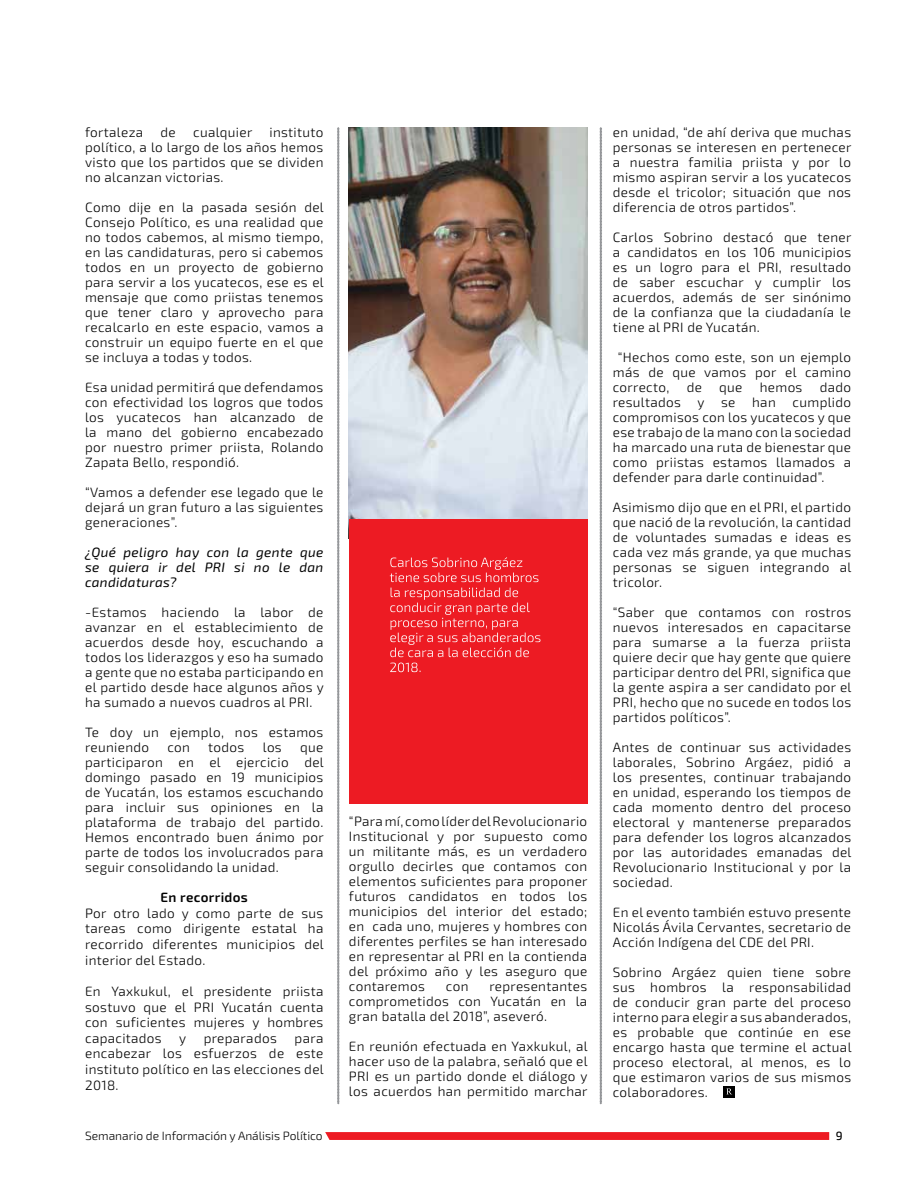
<style>
.page{position:relative;width:915px;height:1191px;background:#fff}
.page>*{position:absolute;margin:0;border:0;box-sizing:border-box;transform-origin:0 0}
.t1{font:300 13.5px/15px "Exo 2";letter-spacing:.025em;color:#000;text-align:justify}
.t2{font:italic 13.5px/15px "Exo 2";letter-spacing:.025em;color:#000;text-align:justify}
.t3{font:600 13.5px "Exo 2";letter-spacing:.025em;color:#000}
.t4{font:300 12px "Exo 2";color:#000}
.t5{font:500 12px "Exo 2";color:#000}
</style>
<div class="page">
<svg style="left:325px;top:1132px;width:503px;height:8px"></svg>
<svg style="left:337px;top:127px;width:2px;height:976px"></svg>
<svg style="left:599px;top:127px;width:2px;height:976px"></svg>
<div style="left:723px;top:1086px;width:11px;height:11px;background:#000"></div>
<svg style="left:726px;top:1088px;width:6px;height:6px"></svg>
<img style="left:349px;top:127px;width:238px;height:392px">
<div style="left:349px;top:519px;width:238px;height:285px;background:#ed1b23"></div>
<svg style="left:389px;top:557px;width:151px;height:115px"></svg>
<p class="t1" style="left:85px;top:125px;width:60px">fortaleza</p>
<p class="t1" style="left:160px;top:125px;width:17px">de</p>
<p class="t1" style="left:193px;top:125px;width:61px">cualquier</p>
<p class="t1" style="left:85px;top:125px;width:240px;text-indent:184px">instituto político, a lo largo de los años hemos visto que los partidos que se dividen no alcanzan victorias.</p>
<p class="t1" style="left:85px;top:200px;width:240px">Como dije en la pasada sesión del Consejo Político, es una realidad que no todos cabemos, al mismo tiempo, en las candidaturas, pero si cabemos todos en un proyecto de gobierno para servir a los yucatecos, ese es el mensaje que como priistas tenemos que tener claro y aprovecho para recalcarlo en este espacio, vamos a construir un equipo fuerte en el que se incluya a todas y todos.</p>
<p class="t1" style="left:85px;top:380px;width:240px">Esa unidad permitirá que defendamos con efectividad los logros que todos los yucatecos han alcanzado de la mano del gobierno encabezado por nuestro primer priista, Rolando Zapata Bello, respondió.</p>
<p class="t1" style="left:85px;top:485px;width:240px">“Vamos a defender ese legado que le dejará un gran futuro a las siguientes generaciones”.</p>
<p class="t2" style="left:85px;top:545px;width:240px">¿Qué peligro hay con la gente que se quiera ir del PRI si no le dan candidaturas?</p>
<p class="t1" style="left:85px;top:605px;width:240px">-Estamos haciendo la labor de avanzar en el establecimiento de acuerdos desde hoy, escuchando a todos los liderazgos y eso ha sumado a gente que no estaba participando en el partido desde hace algunos años y ha sumado a nuevos cuadros al PRI.</p>
<p class="t1" style="left:85px;top:725px;width:240px">Te doy un ejemplo, nos estamos reuniendo</p>
<p class="t1" style="left:167px;top:740px;width:24px">con</p>
<p class="t1" style="left:208px;top:740px;width:38px">todos</p>
<p class="t1" style="left:263px;top:740px;width:20px">los</p>
<p class="t1" style="left:85px;top:740px;width:240px;text-indent:215px">que participaron en el ejercicio del domingo pasado en 19 municipios de Yucatán, los estamos escuchando para incluir sus opiniones en la plataforma de trabajo del partido.<br>Hemos encontrado buen ánimo por parte de todos los involucrados para seguir consolidando la unidad.</p>
<p class="t3" style="left:160px;top:889px;width:89px">En recorridos</p>
<p class="t1" style="left:85px;top:905px;width:240px;line-height:15.6px">Por otro lado y como parte de sus tareas como dirigente estatal ha recorrido diferentes municipios del interior del Estado.</p>
<p class="t1" style="left:85px;top:983px;width:240px;line-height:15.6px">En Yaxkukul, el presidente priista sostuvo que el PRI Yucatán cuenta con suficientes mujeres y hombres capacitados</p>
<p class="t1" style="left:179px;top:1030px;width:9px">y</p>
<p class="t1" style="left:204px;top:1030px;width:74px">preparados</p>
<p class="t1" style="left:85px;top:1030px;width:240px;line-height:15.6px;text-indent:209px">para encabezar los esfuerzos de este instituto político en las elecciones del 2018.</p>
<p class="t1" style="left:349px;top:814px;width:240px">“Para mí, como líder del Revolucionario Institucional y por supuesto como un militante más, es un verdadero orgullo decirles que contamos con elementos suficientes para proponer futuros candidatos en todos los municipios del interior del estado; en cada uno, mujeres y hombres con diferentes perfiles se han interesado en representar al PRI en la contienda del próximo año y les aseguro que contaremos</p>
<p class="t1" style="left:349px;top:979px;width:240px;text-indent:140px">representantes comprometidos con Yucatán en la gran batalla del 2018”, aseveró.</p>
<p class="t1" style="left:349px;top:1039px;width:240px">En reunión efectuada en Yaxkukul, al hacer uso de la palabra, señaló que el PRI es un partido donde el diálogo y los acuerdos han permitido marchar</p>
<p class="t1" style="left:446px;top:979px;width:24px">con</p>
<p class="t1" style="left:612px;top:125px;width:240px">en unidad, “de ahí deriva que muchas personas se interesen en pertenecer a nuestra familia priista y por lo mismo aspiran servir a los yucatecos desde el tricolor; situación que nos diferencia de otros partidos”.</p>
<p class="t1" style="left:612px;top:230px;width:240px">Carlos Sobrino destacó que tener a candidatos en los 106 municipios es un logro para el PRI, resultado de saber escuchar y cumplir los acuerdos, además de ser sinónimo de la confianza que la ciudadanía le tiene al PRI de Yucatán.</p>
<p class="t1" style="left:612px;top:350px;width:240px;text-indent:5px">“Hechos como este, son un ejemplo más de que vamos por el camino correcto,</p>
<p class="t1" style="left:612px;top:380px;width:240px;text-indent:207px">dado resultados y se han cumplido compromisos con los yucatecos y que ese trabajo de la mano con la sociedad ha marcado una ruta de bienestar que como priistas estamos llamados a defender para darle continuidad”.</p>
<p class="t1" style="left:612px;top:500px;width:240px">Asimismo dijo que en el PRI, el partido que nació de la revolución, la cantidad de voluntades sumadas e ideas es cada vez más grande, ya que muchas personas se siguen integrando al tricolor.</p>
<p class="t1" style="left:612px;top:605px;width:240px">“Saber que contamos con rostros nuevos interesados en capacitarse para sumarse a la fuerza priista quiere decir que hay gente que quiere participar dentro del PRI, significa que la gente aspira a ser candidato por el PRI, hecho que no sucede en todos los partidos políticos”.</p>
<p class="t1" style="left:612px;top:740px;width:240px">Antes de continuar sus actividades laborales, Sobrino Argáez, pidió a los presentes, continuar trabajando en unidad, esperando los tiempos de cada momento dentro del proceso electoral y mantenerse preparados para defender los logros alcanzados por las autoridades emanadas del Revolucionario Institucional y por la sociedad.</p>
<p class="t1" style="left:612px;top:905px;width:240px">En el evento también estuvo presente Nicolás Ávila Cervantes, secretario de Acción Indígena del CDE del PRI.</p>
<p class="t1" style="left:612px;top:965px;width:240px">Sobrino Argáez quien tiene sobre sus hombros la responsabilidad de conducir gran parte del proceso interno para elegir a sus abanderados, es probable que continúe en ese encargo hasta que termine el actual proceso electoral, al menos, es lo que estimaron varios de sus mismos colaboradores.</p>
<p class="t1" style="left:686px;top:380px;width:17px">de</p>
<p class="t1" style="left:719px;top:380px;width:25px">que</p>
<p class="t1" style="left:759px;top:380px;width:44px">hemos</p>
<p class="t4" style="left:85px;top:1128px;width:239px">Semanario de Información y Análisis Político</p>
<p class="t5" style="left:835px;top:1128px;width:8px">9</p>
</div>
